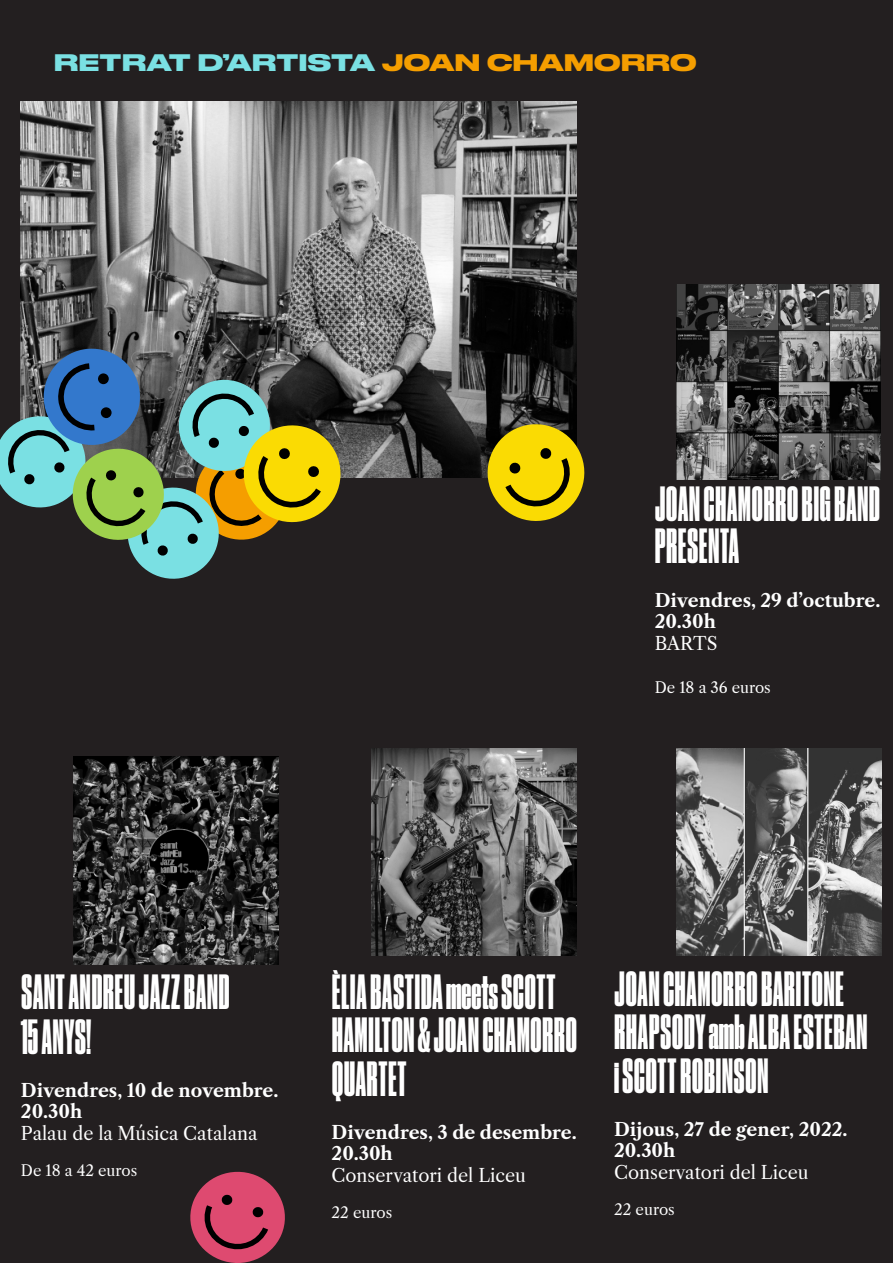
<style>
.page{position:relative;width:893px;height:1263px;background:#231f20}
.page>*{position:absolute;margin:0;border:0;box-sizing:border-box;transform-origin:0 0}
.t1{font:46.5px/43.5px "Druk X Condensed Super";letter-spacing:.02em;color:#fff}
.t2{font:700 22.5px "Druk Wide";letter-spacing:.02em;color:#7ae0e3}
.t3{font:700 18px/21.6px "Libre Caslon Text";color:#fff}
.t4{font:18px "Libre Caslon Text";color:#fff}
.t5{font:15px "Libre Caslon Text";color:#fff}
.s1{color:#f59e00}
</style>
<div class="page">
<svg style="left:190px;top:1171px;width:95px;height:92px"></svg>
<img style="left:73px;top:757px;width:205px;height:207px">
<img style="left:372px;top:748px;width:205px;height:208px">
<img style="left:677px;top:748px;width:205px;height:208px">
<img style="left:677px;top:284px;width:203px;height:195px">
<img style="left:21px;top:101px;width:556px;height:376px">
<svg style="left:481px;top:417px;width:104px;height:104px"></svg>
<svg style="left:0;top:347px;width:347px;height:232px"></svg>
<p class="t2" style="left:54px;top:44px;width:644px">RETRAT D’ARTISTA <span class="s1">JOAN CHAMORRO</span></p>
<p class="t1" style="left:655px;top:483px;width:226px">JOAN CHAMORRO BIG BAND</p>
<p class="t1" style="left:655px;top:525px;width:85px">PRESENTA</p>
<p class="t3" style="left:655px;top:589px;width:227px">Divendres, 29 d’octubre.</p>
<p class="t3" style="left:655px;top:611px;width:63px">20.30h</p>
<p class="t4" style="left:655px;top:632px;width:64px">BARTS</p>
<p class="t5" style="left:655px;top:678px;width:118px">De 18 a 36 euros</p>
<p class="t1" style="left:21px;top:970px;width:210px">SANT ANDREU JAZZ BAND</p>
<p class="t1" style="left:21px;top:1015px;width:72px">15 ANYS!</p>
<p class="t3" style="left:21px;top:1079px;width:259px">Divendres, 10 de novembre.</p>
<p class="t3" style="left:21px;top:1101px;width:63px">20.30h</p>
<p class="t4" style="left:21px;top:1122px;width:238px">Palau de la Música Catalana</p>
<p class="t5" style="left:21px;top:1161px;width:118px">De 18 a 42 euros</p>
<p class="t1" style="left:332px;top:970px;width:246px">ÈLIA BASTIDA meets SCOTT<br>HAMILTON &amp; JOAN CHAMORRO<br>QUARTET</p>
<p class="t3" style="left:332px;top:1121px;width:247px">Divendres, 3 de desembre.<br>20.30h</p>
<p class="t4" style="left:332px;top:1164px;width:196px">Conservatori del Liceu</p>
<p class="t5" style="left:332px;top:1203px;width:62px">22 euros</p>
<p class="t1" style="left:615px;top:967px;width:254px">JOAN CHAMORRO BARITONE<br>RHAPSODY amb ALBA ESTEBAN</p>
<p class="t1" style="left:614px;top:1054px;width:156px">i SCOTT ROBINSON</p>
<p class="t3" style="left:614px;top:1118px;width:235px">Dijous, 27 de gener, 2022.<br>20.30h</p>
<p class="t4" style="left:614px;top:1161px;width:196px">Conservatori del Liceu</p>
<p class="t5" style="left:614px;top:1200px;width:62px">22 euros</p>
</div>
